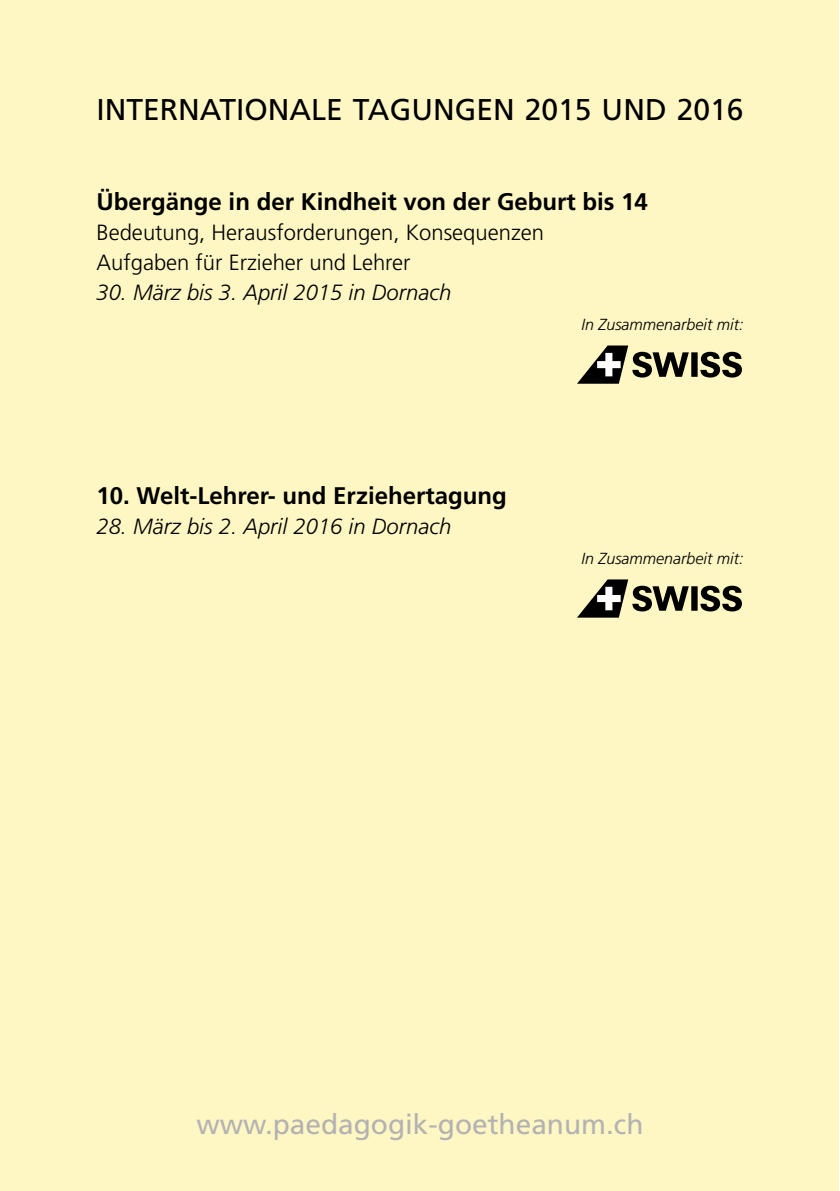
<style>
.page{position:relative;width:840px;height:1191px;background:#fff}
.page>*{position:absolute;margin:0;border:0;box-sizing:border-box;transform-origin:0 0}
.t1{font:30px "Frutiger";color:#000}
.t2{font:28px "Frutiger";color:#b3b2b2}
.t3{font:700 24px "Frutiger";color:#000}
.t4{font:300 22px/30px "Frutiger";color:#000}
.t5{font:italic 300 22px "Frutiger";color:#000}
.t6{font:italic 300 16px "Frutiger";color:#000}
</style>
<div class="page">
<div style="left:0;top:1px;width:838px;height:1190px;background:#fef6c3"></div>
<svg style="left:577px;top:345px;width:164px;height:39px"></svg>
<svg style="left:577px;top:579px;width:164px;height:38px"></svg>
<p class="t1" style="left:96px;top:92px;width:648px">INTERNATIONALE TAGUNGEN 2015 UND 2016</p>
<p class="t3" style="left:96px;top:187px;width:552px">Übergänge in der Kindheit von der Geburt bis 14</p>
<p class="t4" style="left:96px;top:217px;width:449px">Bedeutung, Herausforderungen, Konsequenzen<br>Aufgaben für Erzieher und Lehrer</p>
<p class="t5" style="left:96px;top:280px;width:356px">30. März bis 3. April 2015 in Dornach</p>
<p class="t6" style="left:581px;top:315px;width:163px">In Zusammenarbeit mit:</p>
<p class="t3" style="left:96px;top:481px;width:411px">10. Welt-Lehrer- und Erziehertagung</p>
<p class="t5" style="left:96px;top:513px;width:356px">28. März bis 2. April 2016 in Dornach</p>
<p class="t6" style="left:581px;top:549px;width:163px">In Zusammenarbeit mit:</p>
<p class="t2" style="left:196px;top:1108px;width:448px">www.paedagogik-goetheanum.ch</p>
</div>
